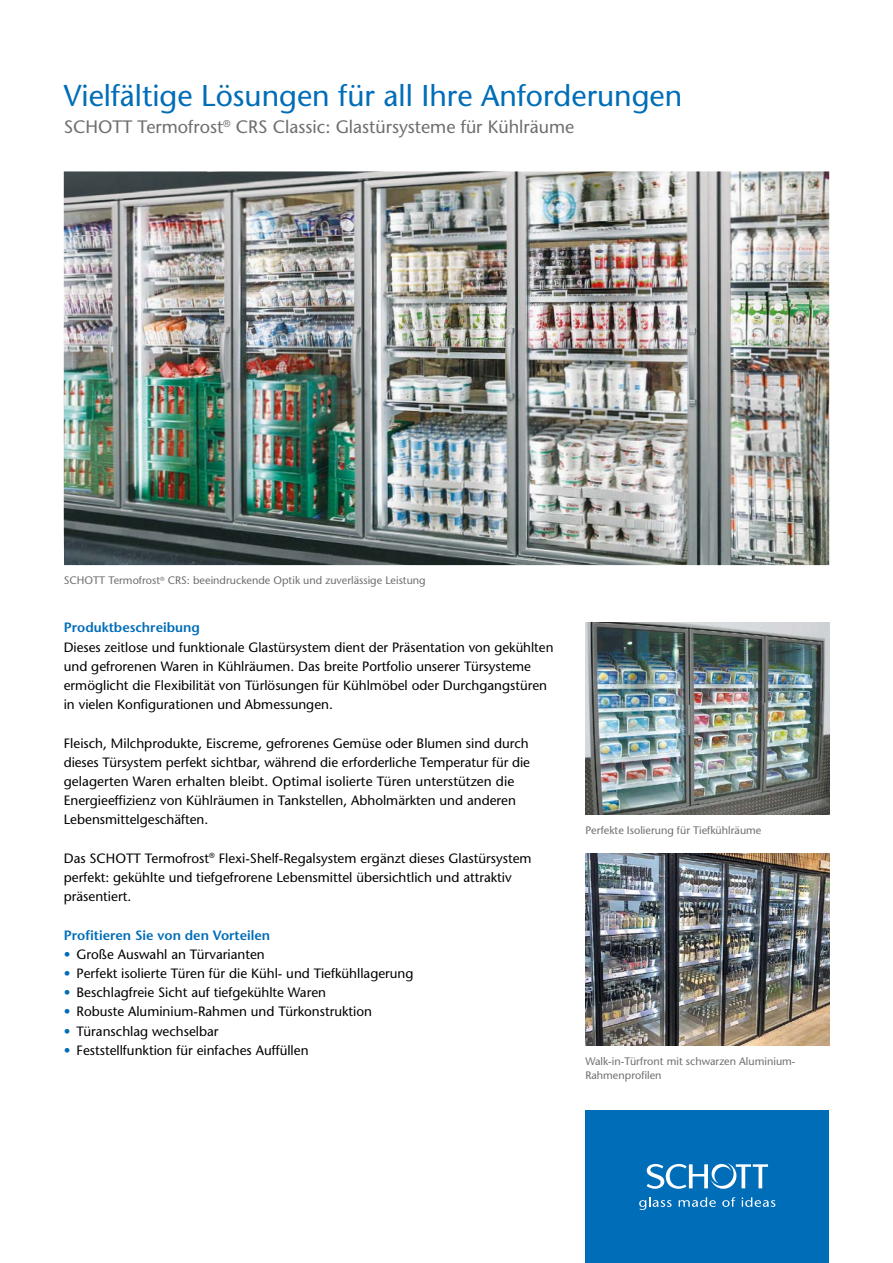
<style>
.page{position:relative;width:893px;height:1263px;background:#fff}
.page>*{position:absolute;margin:0;border:0;box-sizing:border-box;transform-origin:0 0}
.t1{font:500 30px "Stone Sans Std";color:#006db8}
.t2{font:500 18px "Stone Sans Std";color:#6f6f6e}
.t3{font:500 13.5px/19.2px "Stone Sans Std";color:#000}
.t4{font:600 13.5px "Stone Sans Std";color:#006db8}
.t5{font:500 10.8px/14.2px "Stone Sans Std";color:#6f6f6e}
.s1{color:#006db8}
</style>
<div class="page">
<img style="left:64px;top:171px;width:765px;height:394px">
<img style="left:585px;top:623px;width:244px;height:192px">
<img style="left:585px;top:853px;width:244px;height:192px">
<div style="left:585px;top:1110px;width:244px;height:153px;background:#006db8"></div>
<svg style="left:639px;top:1197px;width:33px;height:13px"></svg>
<svg style="left:679px;top:1197px;width:37px;height:10px"></svg>
<svg style="left:722px;top:1197px;width:13px;height:10px"></svg>
<svg style="left:742px;top:1197px;width:33px;height:10px"></svg>
<svg style="left:647px;top:1163px;width:121px;height:26px"></svg>
<h1 class="t1" style="left:64px;top:78px;width:620px">Vielfältige Lösungen für all Ihre Anforderungen</h1>
<h2 class="t2" style="left:64px;top:116px;width:512px">SCHOTT Termofrost<sup>®</sup> CRS Classic: Glastürsysteme für Kühlräume</h2>
<p class="t5" style="left:64px;top:573px;width:363px">SCHOTT Termofrost<sup>®</sup> CRS: beeindruckende Optik und zuverlässige Leistung</p>
<p class="t4" style="left:64px;top:619px;width:138px">Produktbeschreibung</p>
<p class="t3" style="left:64px;top:637px;width:491px">Dieses zeitlose und funktionale Glastürsystem dient der Präsentation von gekühlten und gefrorenen Waren in Kühlräumen. Das breite Portfolio unserer Türsysteme ermöglicht die Flexibilität von Türlösungen für Kühlmöbel oder Durchgangstüren in vielen Konfigurationen und Abmessungen.</p>
<p class="t3" style="left:64px;top:733px;width:468px">Fleisch, Milchprodukte, Eiscreme, gefrorenes Gemüse oder Blumen sind durch dieses Türsystem perfekt sichtbar, während die erforderliche Temperatur für die gelagerten Waren erhalten bleibt. Optimal isolierte Türen unterstützen die Energieeffizienz von Kühlräumen in Tankstellen, Abholmärkten und anderen Lebensmittelgeschäften.</p>
<p class="t3" style="left:64px;top:848px;width:469px">Das SCHOTT Termofrost<sup>®</sup> Flexi-Shelf-Regalsystem ergänzt dieses Glastürsystem perfekt: gekühlte und tiefgefrorene Lebensmittel übersichtlich und attraktiv präsentiert.</p>
<p class="t4" style="left:64px;top:927px;width:208px">Profitieren Sie von den Vorteilen</p>
<p class="t3" style="left:64px;top:944px;width:202px"><span class="s1">•</span> Große Auswahl an Türvarianten</p>
<p class="t3" style="left:64px;top:964px;width:351px"><span class="s1">•</span> Perfekt isolierte Türen für die Kühl- und Tiefkühllagerung</p>
<p class="t3" style="left:64px;top:983px;width:264px"><span class="s1">•</span> Beschlagfreie Sicht auf tiefgekühlte Waren</p>
<p class="t3" style="left:64px;top:1002px;width:310px"><span class="s1">•</span> Robuste Aluminium-Rahmen und Türkonstruktion</p>
<p class="t3" style="left:64px;top:1021px;width:156px"><span class="s1">•</span> Türanschlag wechselbar</p>
<p class="t3" style="left:64px;top:1040px;width:246px"><span class="s1">•</span> Feststellfunktion für einfaches Auffüllen</p>
<p class="t5" style="left:585px;top:823px;width:178px">Perfekte Isolierung für Tiefkühlräume</p>
<p class="t5" style="left:585px;top:1054px;width:212px">Walk-in-Türfront mit schwarzen Aluminium-<br>Rahmenprofilen</p>
</div>
